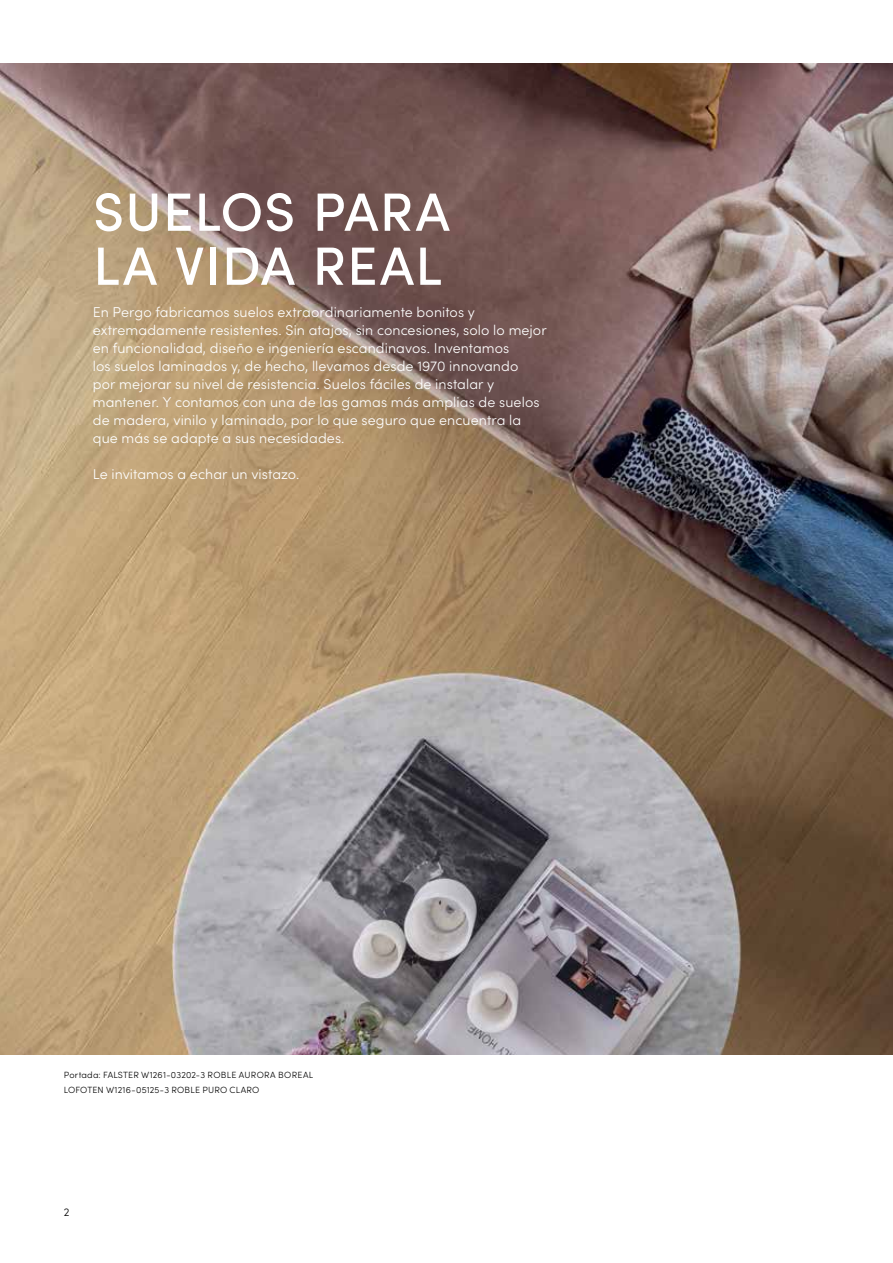
<style>
.page{position:relative;width:893px;height:1263px;background:#fff}
.page>*{position:absolute;margin:0;border:0;box-sizing:border-box;transform-origin:0 0}
.t1{font:500 54px/54px "Sofia Pro";letter-spacing:.02em;color:#fff}
.t2{font:300 14.25px/18px "Sofia Pro";letter-spacing:.005em;color:#fff}
.t3{font:300 11.25px "Sofia Pro";color:#000}
.t4{font:300 9px/15px "Sofia Pro";letter-spacing:.025em;color:#000}
</style>
<div class="page">
<img style="left:0;top:64px;width:893px;height:990px">
<h1 class="t1" style="left:93px;top:182px;width:358px">SUELOS PARA<br>LA VIDA REAL</h1>
<p class="t2" style="left:93px;top:302px;width:455px">En Pergo fabricamos suelos extraordinariamente bonitos y extremadamente resistentes. Sin atajos, sin concesiones, solo lo mejor en funcionalidad, diseño e ingeniería escandinavos. Inventamos<br>los suelos laminados y, de hecho, llevamos desde 1970 innovando<br>por mejorar su nivel de resistencia. Suelos fáciles de instalar y mantener. Y contamos con una de las gamas más amplias de suelos de madera, vinilo y laminado, por lo que seguro que encuentra la que más se adapte a sus necesidades.</p>
<p class="t2" style="left:93px;top:464px;width:208px">Le invitamos a echar un vistazo.</p>
<p class="t4" style="left:64px;top:1067px;width:251px">Portada: FALSTER W1261-03202-3 ROBLE AURORA BOREAL<br>LOFOTEN W1216-05125-3 ROBLE PURO CLARO</p>
<p class="t3" style="left:64px;top:1204px;width:7px">2</p>
</div>
